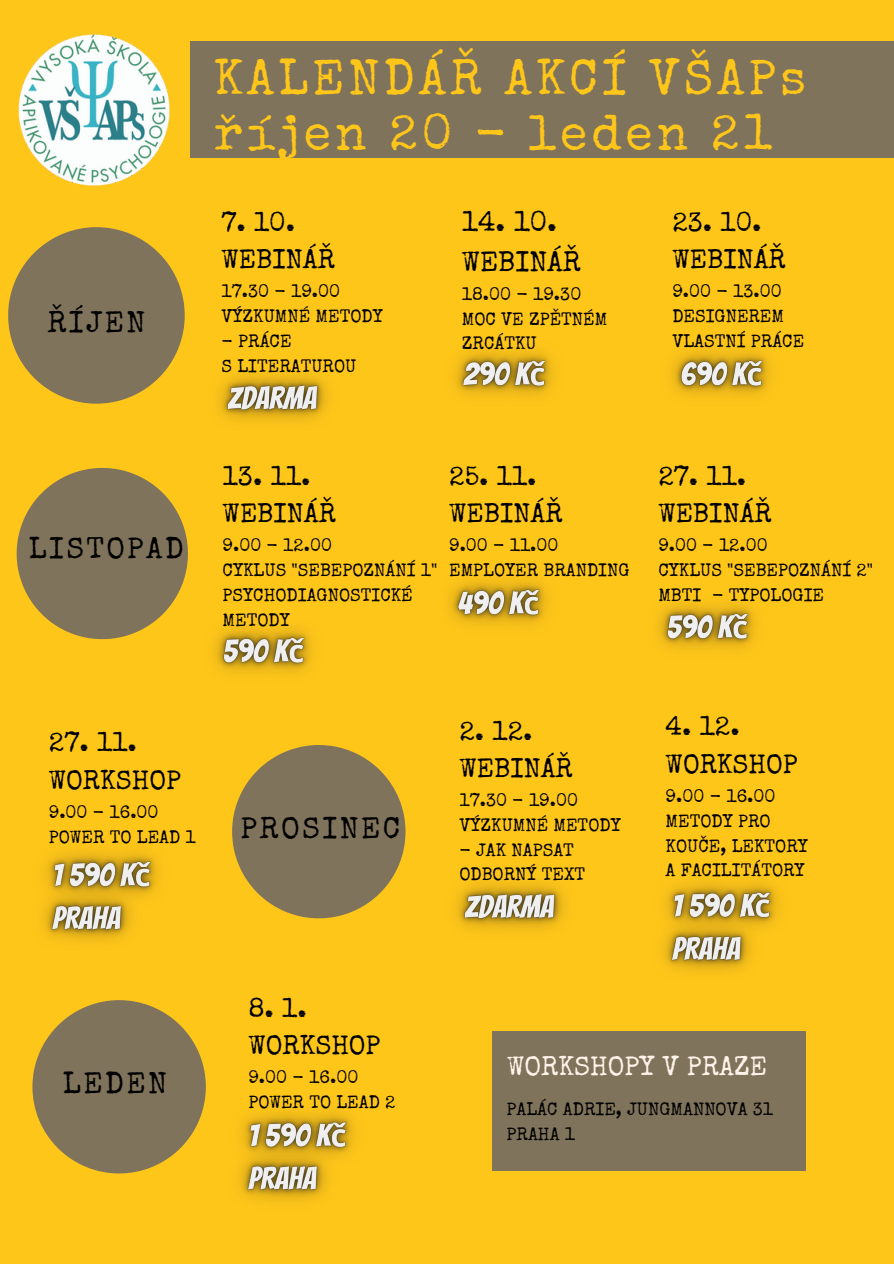
<style>
.page{position:relative;width:894px;height:1264px;background:#fff}
.page>*{position:absolute;margin:0;border:0;box-sizing:border-box;transform-origin:0 0}
.t1{font:49.95px/54.9px "Special Elite";letter-spacing:.08em;color:#ffc61a}
.t2{font:30.15px "Special Elite";letter-spacing:.08em;color:#000}
.t3{font:30px "Special Elite";letter-spacing:.08em;color:#000}
.t4{font:29.85px "Special Elite";letter-spacing:.08em;color:#000}
.t5{font:28.35px/39.5px "Special Elite";color:#000}
.t6{font:27px/37.2px "Special Elite";color:#000}
.t7{font:27px "Special Elite";color:#fff4ea}
.t8{font:18px/24.8px "Special Elite";color:#000}
</style>
<div class="page">
<div style="left:0;top:0;width:893px;height:1263px;background:#ffc61a"></div>
<div style="left:190px;top:42px;width:703px;height:116px;background:#80735b"></div>
<svg style="left:8px;top:227px;width:177px;height:176px"></svg>
<img style="left:17px;top:33px;width:154px;height:154px;border-radius:50%">
<svg style="left:17px;top:468px;width:171px;height:171px"></svg>
<svg style="left:232px;top:745px;width:173px;height:173px"></svg>
<svg style="left:32px;top:1000px;width:174px;height:173px"></svg>
<div style="left:491px;top:1031px;width:313px;height:139px;background:#80735b"></div>
<img style="left:219px;top:374px;width:109px;height:47px">
<img style="left:449px;top:580px;width:98px;height:45px">
<img style="left:454px;top:350px;width:99px;height:46px">
<img style="left:671px;top:351px;width:100px;height:45px">
<img style="left:657px;top:603px;width:99px;height:46px">
<img style="left:456px;top:883px;width:109px;height:47px">
<img style="left:181px;top:593px;width:131px;height:80px">
<img style="left:663px;top:882px;width:115px;height:90px">
<img style="left:43px;top:851px;width:116px;height:90px">
<img style="left:239px;top:1112px;width:116px;height:89px">
<h3 class="t3" style="left:47px;top:311px;width:99px">ŘÍJEN</h3>
<h1 class="t1" style="left:214px;top:56px;width:593px">KALENDÁŘ AKCÍ VŠAPs říjen 20 - leden 21</h1>
<h3 class="t6" style="left:221px;top:207px;width:115px">7. 10.<br>WEBINÁŘ</h3>
<p class="t8" style="left:221px;top:281px;width:163px">17.30 - 19.00<br>VÝZKUMNÉ METODY</p>
<p class="t8" style="left:221px;top:331px;width:136px">- PRÁCE<br>S LITERATUROU</p>
<h3 class="t5" style="left:461px;top:206px;width:120px">14. 10.<br>WEBINÁŘ</h3>
<p class="t8" style="left:461px;top:284px;width:147px">18.00 - 19.30<br>MOC VE ZPĚTNÉM<br>ZRCÁTKU</p>
<h3 class="t6" style="left:672px;top:207px;width:115px">23. 10.<br>WEBINÁŘ</h3>
<p class="t8" style="left:672px;top:281px;width:133px">9.00 - 13.00<br>DESIGNEREM<br>VLASTNÍ PRÁCE</p>
<h3 class="t4" style="left:29px;top:537px;width:156px">LISTOPAD</h3>
<h3 class="t6" style="left:222px;top:461px;width:115px">13. 11.<br>WEBINÁŘ</h3>
<p class="t8" style="left:222px;top:535px;width:216px">9.00 - 12.00<br>CYKLUS "SEBEPOZNÁNÍ 1"<br>PSYCHODIAGNOSTICKÉ<br>METODY</p>
<h3 class="t6" style="left:449px;top:461px;width:115px">25. 11.<br>WEBINÁŘ</h3>
<p class="t8" style="left:449px;top:535px;width:182px">9.00 - 11.00<br>EMPLOYER BRANDING</p>
<h3 class="t6" style="left:658px;top:461px;width:115px">27. 11.<br>WEBINÁŘ</h3>
<p class="t8" style="left:658px;top:535px;width:216px">9.00 - 12.00<br>CYKLUS "SEBEPOZNÁNÍ 2"<br>MBTI - TYPOLOGIE</p>
<h3 class="t6" style="left:49px;top:727px;width:134px">27. 11.<br>WORKSHOP</h3>
<p class="t8" style="left:49px;top:801px;width:148px">9.00 - 16.00<br>POWER TO LEAD 1</p>
<h2 class="t2" style="left:240px;top:816px;width:161px">PROSINEC</h2>
<h3 class="t6" style="left:459px;top:715px;width:115px">2. 12.<br>WEBINÁŘ</h3>
<p class="t8" style="left:459px;top:790px;width:163px">17.30 - 19.00<br>VÝZKUMNÉ METODY</p>
<p class="t8" style="left:459px;top:839px;width:127px">- JAK NAPSAT<br>ODBORNÝ TEXT</p>
<h3 class="t6" style="left:665px;top:711px;width:134px">4. 12.<br>WORKSHOP</h3>
<p class="t8" style="left:665px;top:786px;width:144px">9.00 - 16.00<br>METODY PRO<br>KOUČE, LEKTORY<br>A FACILITÁTORY</p>
<h2 class="t2" style="left:63px;top:1071px;width:106px">LEDEN</h2>
<h3 class="t6" style="left:248px;top:992px;width:134px">8. 1.<br>WORKSHOP</h3>
<p class="t8" style="left:248px;top:1067px;width:148px">9.00 - 16.00<br>POWER TO LEAD 2</p>
<h3 class="t7" style="left:507px;top:1056px;width:261px">WORKSHOPY V PRAZE</h3>
<p class="t8" style="left:506px;top:1098px;width:268px">PALÁC ADRIE, JUNGMANNOVA 31<br>PRAHA 1</p>
</div>
